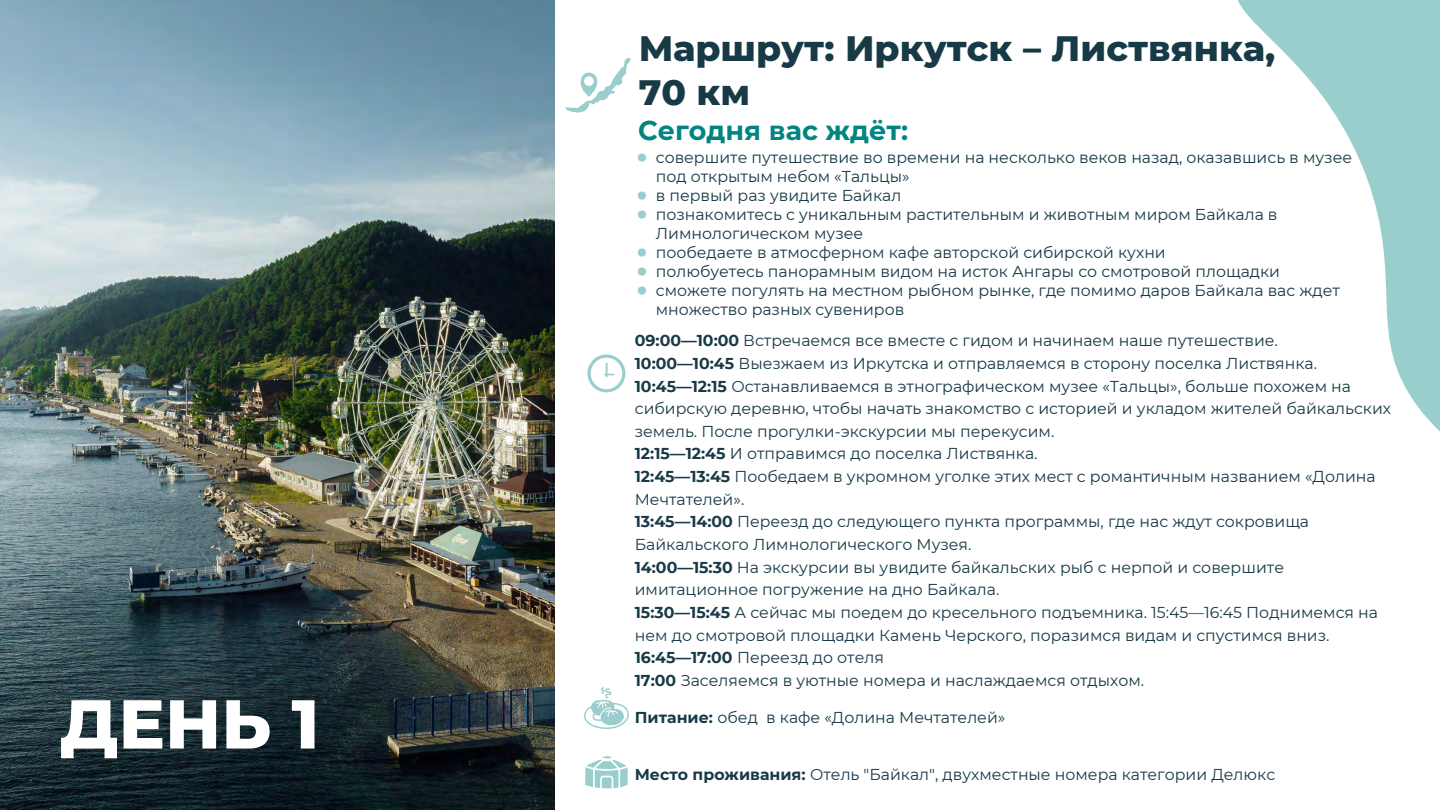
<style>
.page{position:relative;width:1440px;height:810px;background:#fff}
.page>*{position:absolute;margin:0;border:0;box-sizing:border-box;transform-origin:0 0}
.t1{font:800 69px "Montserrat";color:#fff}
.t2{font:800 36px/43.2px "Montserrat";color:#183a46}
.t3{font:700 27px "Montserrat";color:#018581}
.t4{font:15.75px/22.6px "Montserrat";color:#183946}
.s1{font-family:"Cascadia Code";color:#99cecd}
.s2{font-weight:700}
</style>
<div class="page">
<svg style="left:1238px;top:0;width:202px;height:432px"></svg>
<svg style="left:565px;top:57px;width:66px;height:56px"></svg>
<svg style="left:585px;top:756px;width:43px;height:32px"></svg>
<svg style="left:587px;top:354px;width:38px;height:38px"></svg>
<svg style="left:584px;top:687px;width:45px;height:42px"></svg>
<img style="left:0;top:0;width:555px;height:810px">
<h1 class="t1" style="left:60px;top:673px;width:261px">ДЕНЬ 1</h1>
<h2 class="t2" style="left:639px;top:25px;width:638px">Маршрут: Иркутск – Листвянка,<br>70 км</h2>
<h3 class="t3" style="left:638px;top:111px;width:271px">Сегодня вас ждёт:</h3>
<p class="t4" style="left:656px;top:148px;width:698px;line-height:18.9px;text-indent:-18px"><span class="s1">●</span> совершите путешествие во времени на несколько веков назад, оказавшись в музее под открытым небом «Тальцы»</p>
<p class="t4" style="left:637px;top:184px;width:266px"><span class="s1">●</span> в первый раз увидите Байкал</p>
<p class="t4" style="left:656px;top:204px;width:623px;line-height:18.9px;text-indent:-18px"><span class="s1">●</span> познакомитесь с уникальным растительным и животным миром Байкала в<br>Лимнологическом музее</p>
<p class="t4" style="left:637px;top:240px;width:530px"><span class="s1">●</span> пообедаете в атмосферном кафе авторской сибирской кухни</p>
<p class="t4" style="left:637px;top:259px;width:644px"><span class="s1">●</span> полюбуетесь панорамным видом на исток Ангары со смотровой площадки</p>
<p class="t4" style="left:656px;top:280px;width:686px;line-height:18.9px;text-indent:-18px"><span class="s1">●</span> сможете погулять на местном рыбном рынке, где помимо даров Байкала вас ждет множество разных сувениров</p>
<p class="t4" style="left:635px;top:329px;width:758px"><span class="s2">09:00—10:00</span> Встречаемся все вместе с гидом и начинаем наше путешествие.<br><span class="s2">10:00—10:45</span> Выезжаем из Иркутска и отправляемся в сторону поселка Листвянка.<br><span class="s2">10:45—12:15</span> Останавливаемся в этнографическом музее «Тальцы», больше похожем на сибирскую деревню, чтобы начать знакомство с историей и укладом жителей байкальских земель. После прогулки-экскурсии мы перекусим.<br><span class="s2">12:15—12:45</span> И отправимся до поселка Листвянка.<br><span class="s2">12:45—13:45</span> Пообедаем в укромном уголке этих мест с романтичным названием «Долина Мечтателей».<br><span class="s2">13:45—14:00</span> Переезд до следующего пункта программы, где нас ждут сокровища Байкальского Лимнологического Музея.<br><span class="s2">14:00—15:30</span> На экскурсии вы увидите байкальских рыб с нерпой и совершите имитационное погружение на дно Байкала.<br><span class="s2">15:30—15:45</span> А сейчас мы поедем до кресельного подъемника. 15:45—16:45 Поднимемся на нем до смотровой площадки Камень Черского, поразимся видам и спустимся вниз.<br><span class="s2">16:45—17:00</span> Переезд до отеля<br><span class="s2">17:00</span> Заселяемся в уютные номера и наслаждаемся отдыхом.</p>
<p class="t4" style="left:635px;top:706px;width:372px"><span class="s2">Питание:</span> обед в кафе «Долина Мечтателей»</p>
<p class="t4" style="left:635px;top:763px;width:642px"><span class="s2">Место проживания:</span> Отель "Байкал", двухместные номера категории Делюкс</p>
</div>
